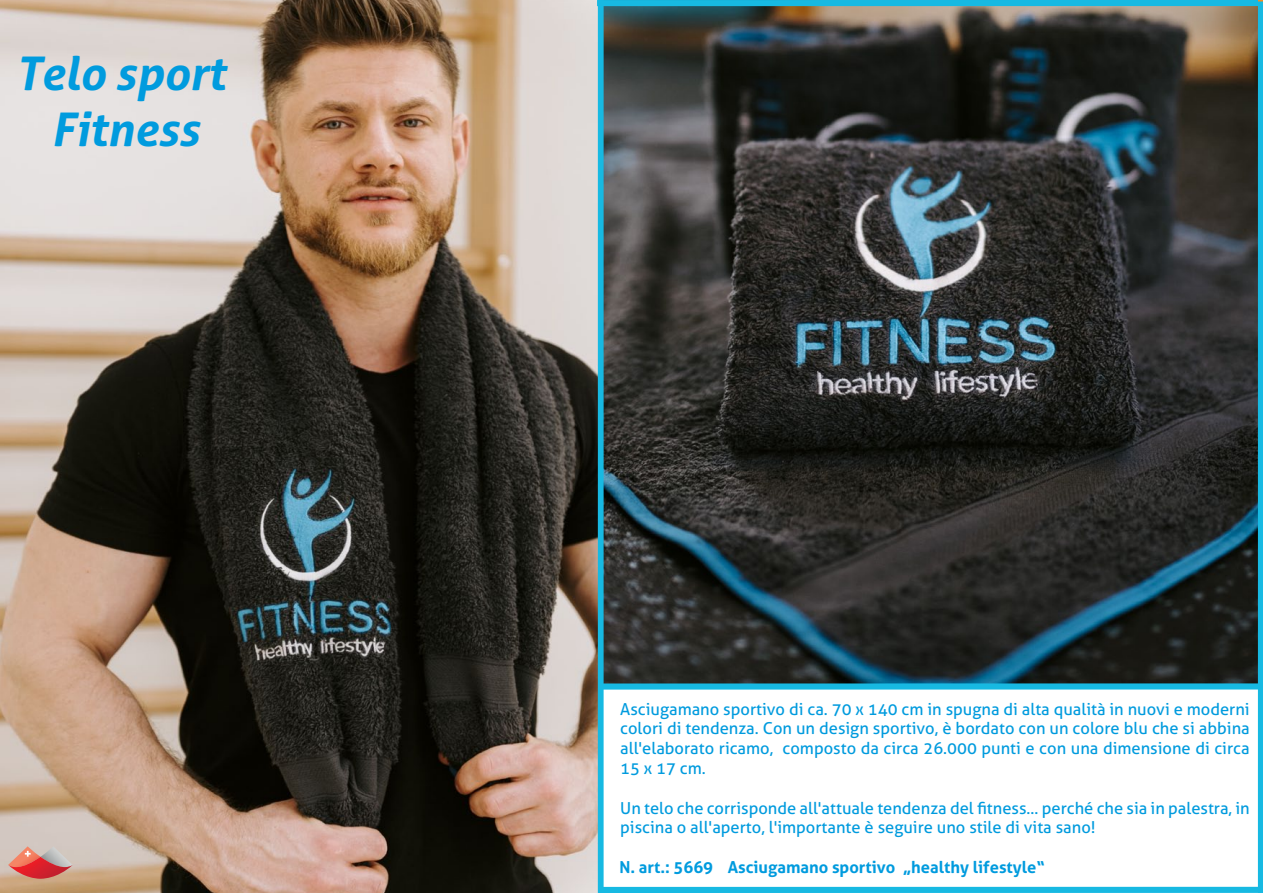
<style>
.page{position:relative;width:1263px;height:893px;background:#fff}
.page>*{position:absolute;margin:0;border:0;box-sizing:border-box;transform-origin:0 0}
.t1{font:italic 700 46.5px/55.8px "Aller";color:#009bde;text-align:center}
.t2{font:16.5px/19.8px "Aller";color:#009bde;text-align:justify}
.t3{font:700 16.5px "Aller";color:#009bde}
</style>
<div class="page">
<img style="left:604px;top:6px;width:654px;height:677px">
<img style="left:0;top:0;width:598px;height:893px">
<div style="left:597px;top:0;width:666px;height:6px;background:#17b9e2"></div>
<div style="left:1258px;top:0;width:5px;height:887px;background:#17b9e2"></div>
<div style="left:598px;top:0;width:6px;height:893px;background:#17b9e2"></div>
<img style="left:8px;top:846px;width:65px;height:11px">
<img style="left:8px;top:857px;width:65px;height:22px">
<svg style="left:25px;top:851px;width:6px;height:6px"></svg>
<div style="left:599px;top:887px;width:664px;height:6px;background:#17b9e2"></div>
<div style="left:599px;top:683px;width:664px;height:7px;background:#17b9e2"></div>
<h1 class="t1" style="left:15px;top:45px;width:211px">Telo sport<br>Fitness</h1>
<p class="t2" style="left:620px;top:699px;width:631px">Asciugamano sportivo di ca. 70 x 140 cm in spugna di alta qualità in nuovi e moderni colori di tendenza. Con un design sportivo, è bordato con un colore blu che si abbina all'elaborato ricamo, composto da circa 26.000 punti e con una dimensione di circa 15 x 17 cm.</p>
<p class="t2" style="left:620px;top:798px;width:631px">Un telo che corrisponde all'attuale tendenza del fitness... perché che sia in palestra, in piscina o all'aperto, l'importante è seguire uno stile di vita sano!</p>
<p class="t3" style="left:619px;top:857px;width:427px">N. art.: 5669 Asciugamano sportivo „healthy lifestyle“</p>
</div>
